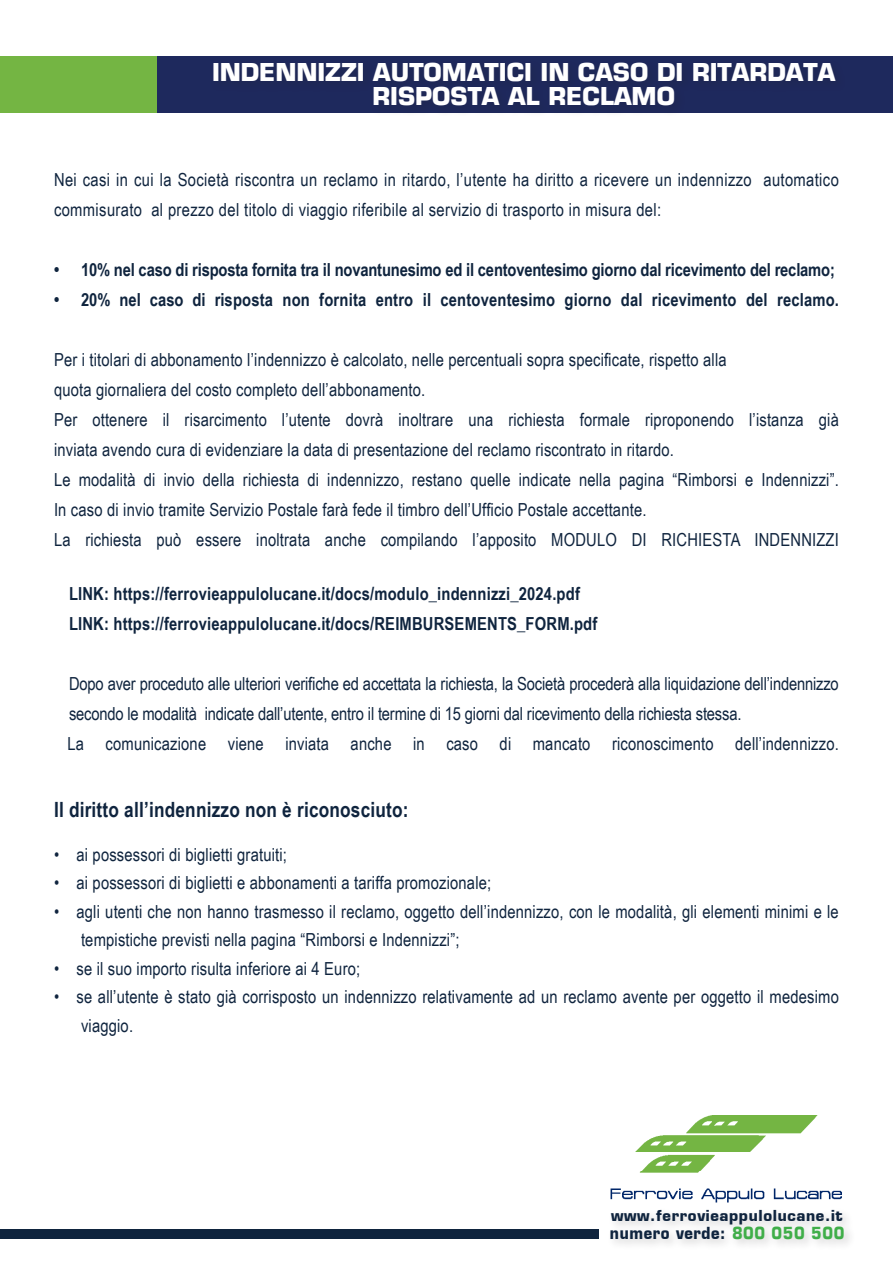
<style>
.page{position:relative;width:893px;height:1263px;background:#fff}
.page>*{position:absolute;margin:0;border:0;box-sizing:border-box;transform-origin:0 0}
.t1{font:700 24px "Eurostile";color:#fff}
.t2{font:700 21px "Arial Narrow";letter-spacing:.01em;color:#0f243e}
.t3{font:18px/28.5px "Arial Narrow";letter-spacing:.01em;color:#0f243e}
.t4{font:700 18px "Arial Narrow";letter-spacing:.01em;color:#0f243e}
.t5{font:18px/30px "Arial Narrow";letter-spacing:-.01em;color:#0f243e}
.t6{font:700 18px "Arial Narrow";letter-spacing:-.01em;color:#0f243e}
.t7{font:700 16.2px "Eurostile";letter-spacing:.04em;color:#0f243e;scale:.91 1}
.t8{font:700 14.85px "Eurostile";letter-spacing:.045em;color:#0f243e}
.s1{color:#40ae49}
</style>
<div class="page">
<img style="left:610px;top:1115px;width:232px;height:88px">
<div style="left:0;top:1229px;width:598px;height:9px;background:#0f243e"></div>
<div style="left:607px;top:1206px;width:249px;height:45px;background:#f6f6f6"></div>
<div style="left:1px;top:56px;width:889px;height:56px;background:#74b543"></div>
<div style="left:157px;top:56px;width:736px;height:56px;background:#1e295d"></div>
<div style="left:209px;top:60px;width:638px;height:58px;background:#231f20;opacity:.2"></div>
<p class="t1" style="left:212px;top:58px;width:625px">INDENNIZZI AUTOMATICI IN CASO DI RITARDATA</p>
<p class="t1" style="left:372px;top:82px;width:304px">RISPOSTA AL RECLAMO</p>
<p class="t3" style="left:54px;top:164px;width:786px">Nei casi in cui la Società riscontra un reclamo in ritardo, l’utente ha diritto a ricevere un indennizzo automatico</p>
<p class="t3" style="left:54px;top:194px;width:609px">commisurato al prezzo del titolo di viaggio riferibile al servizio di trasporto in misura del:</p>
<p class="t6" style="left:54px;top:256px;width:782px">• 10% nel caso di risposta fornita tra il novantunesimo ed il centoventesimo giorno dal ricevimento del reclamo;</p>
<p class="t4" style="left:54px;top:286px;width:786px">• 20% nel caso di risposta non fornita entro il centoventesimo giorno dal ricevimento del reclamo.</p>
<p class="t3" style="left:54px;top:344px;width:674px">Per i titolari di abbonamento l’indennizzo è calcolato, nelle percentuali sopra specificate, rispetto alla</p>
<p class="t3" style="left:54px;top:374px;width:373px">quota giornaliera del costo completo dell’abbonamento.</p>
<p class="t3" style="left:54px;top:404px;width:786px">Per ottenere il risarcimento l’utente dovrà inoltrare una richiesta formale riproponendo l’istanza già</p>
<p class="t3" style="left:54px;top:434px;width:621px">inviata avendo cura di evidenziare la data di presentazione del reclamo riscontrato in ritardo.</p>
<p class="t3" style="left:54px;top:464px;width:786px">Le modalità di invio della richiesta di indennizzo, restano quelle indicate nella pagina “Rimborsi e Indennizzi”.</p>
<p class="t3" style="left:54px;top:494px;width:594px">In caso di invio tramite Servizio Postale farà fede il timbro dell’Ufficio Postale accettante.</p>
<p class="t3" style="left:54px;top:524px;width:786px">La richiesta può essere inoltrata anche compilando l’apposito MODULO DI RICHIESTA INDENNIZZI</p>
<p class="t4" style="left:69px;top:580px;width:512px">LINK: https://ferrovieappulolucane.it/docs/modulo_indennizzi_2024.pdf</p>
<p class="t4" style="left:69px;top:610px;width:530px">LINK: https://ferrovieappulolucane.it/docs/REIMBURSEMENTS_FORM.pdf</p>
<p class="t5" style="left:69px;top:668px;width:771px">Dopo aver proceduto alle ulteriori verifiche ed accettata la richiesta, la Società procederà alla liquidazione dell’indennizzo secondo le modalità indicate dall’utente, entro il termine di 15 giorni dal ricevimento della richiesta stessa.</p>
<p class="t3" style="left:68px;top:728px;width:773px">La comunicazione viene inviata anche in caso di mancato riconoscimento dell’indennizzo.</p>
<p class="t2" style="left:54px;top:794px;width:356px">Il diritto all’indennizzo non è riconosciuto:</p>
<p class="t3" style="left:54px;top:839px;width:235px">• ai possessori di biglietti gratuiti;</p>
<p class="t3" style="left:54px;top:868px;width:439px">• ai possessori di biglietti e abbonamenti a tariffa promozionale;</p>
<p class="t3" style="left:81px;top:896px;width:759px;text-indent:-27px">• agli utenti che non hanno trasmesso il reclamo, oggetto dell’indennizzo, con le modalità, gli elementi minimi e le tempistiche previsti nella pagina “Rimborsi e Indennizzi”;</p>
<p class="t3" style="left:54px;top:953px;width:308px">• se il suo importo risulta inferiore ai 4 Euro;</p>
<p class="t3" style="left:81px;top:982px;width:759px;text-indent:-27px">• se all’utente è stato già corrisposto un indennizzo relativamente ad un reclamo avente per oggetto il medesimo viaggio.</p>
<p class="t8" style="left:611px;top:1206px;width:233px">www.ferrovieappulolucane.it</p>
<p class="t7" style="left:610px;top:1222px;width:259px">numero verde: <span class="s1">800 050 500</span></p>
</div>
